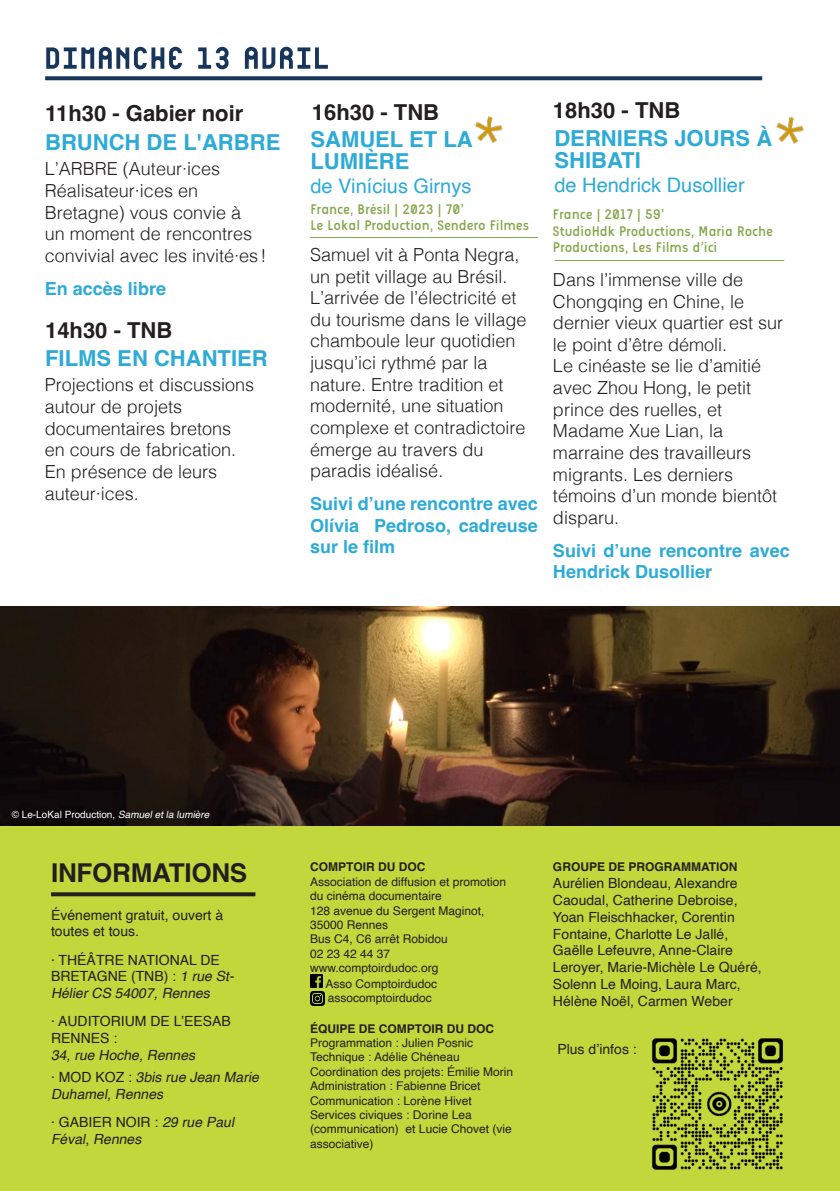
<style>
.page{position:relative;width:840px;height:1191px;background:#fff}
.page>*{position:absolute;margin:0;border:0;box-sizing:border-box;transform-origin:0 0}
.t1{font:58px "brevedecomptoir 3";color:#18355a}
.t2{font:700 26px "Helvetica";letter-spacing:-.01em;color:#231f20}
.lieux_-_horaires{font:700 22px "Helvetica";color:#231f20}
.titre{font:700 22px/22px "Helvetica";color:#2dabd6}
.Style_de_paragraphe_1{font:700 22px/22px "Helvetica";color:#2dabd6}
.réal{font:20px "Helvetica";color:#2dabd6}
.synopsis{font:300 18px/21.6px "Helvetica";color:#231f20}
.infos_en{font:700 18px/21.6px "Helvetica";color:#2dabd6;text-align:justify}
.t3{font:14px/16.8px "Helvetica";color:#231f20}
.t4{font:14px/16.8px "Easyrounded";color:#87a74d}
.t5{font:italic 14px/16.8px "Helvetica";color:#231f20}
.auteur{font:12px/14.4px "Helvetica";color:#231f20}
.auteur-2{font:700 12px "Helvetica";color:#231f20}
.t6{font:10px "Helvetica";color:#fff}
.s1{font-style:italic}
.s2{font-style:normal}
</style>
<div class="page">
<div style="left:0;top:825px;width:839px;height:366px;background:#c1d73b"></div>
<img style="left:0;top:607px;width:839px;height:218px">
<svg style="left:45px;top:76px;width:716px;height:4px;background:#274265"></svg>
<hr style="left:309px;top:237px;width:228px;height:1px;background:#87a74d">
<svg style="left:310px;top:974px;width:13px;height:13px"></svg>
<img style="left:310px;top:991px;width:14px;height:14px">
<img style="left:474px;top:116px;width:29px;height:27px">
<img style="left:776px;top:117px;width:28px;height:27px">
<hr style="left:554px;top:260px;width:229px;height:1px;background:#87a74d">
<svg style="left:51px;top:892px;width:204px;height:4px"></svg>
<img style="left:652px;top:1038px;width:131px;height:132px">
<p class="t1" style="left:46px;top:15px;width:287px">dimanche 13 avril</p>
<p class="lieux_-_horaires" style="left:45px;top:99px;width:200px">11h30 - Gabier noir</p>
<p class="titre" style="left:45px;top:134px;width:236px">BRUNCH DE L'ARBRE</p>
<p class="synopsis" style="left:45px;top:157px;width:223px">L’ARBRE (Auteur·ices<br>Réalisateur·ices en<br>Bretagne) vous convie à<br>un moment de rencontres convivial avec les invité·es !</p>
<p class="infos_en" style="left:45px;top:280px;width:123px">En accès libre</p>
<p class="lieux_-_horaires" style="left:45px;top:317px;width:129px">14h30 - TNB</p>
<p class="Style_de_paragraphe_1" style="left:45px;top:350px;width:224px">FILMS EN CHANTIER</p>
<p class="synopsis" style="left:45px;top:373px;width:211px">Projections et discussions autour de projets documentaires bretons en cours de fabrication.<br>En présence de leurs auteur·ices.</p>
<p class="lieux_-_horaires" style="left:312px;top:98px;width:129px">16h30 - TNB</p>
<p class="Style_de_paragraphe_1" style="left:310px;top:130px;width:164px">SAMUEL ET LA<br>LUMIÈRE</p>
<p class="réal" style="left:310px;top:170px;width:162px">de Vinícius Girnys</p>
<p class="t4" style="left:310px;top:200px;width:155px">France, Brésil | 2023 | 70’</p>
<p class="t4" style="left:310px;top:217px;width:220px">Le Lokal Production, Sendero Filmes</p>
<p class="synopsis" style="left:310px;top:243px;width:218px">Samuel vit à Ponta Negra, un petit village au Brésil.<br>L’arrivée de l’électricité et du tourisme dans le village chamboule leur quotidien jusqu’ici rythmé par la nature. Entre tradition et modernité, une situation complexe et contradictoire émerge au travers du paradis idéalisé.</p>
<p class="infos_en" style="left:310px;top:495px;width:229px">Suivi d’une rencontre avec Olívia Pedroso, cadreuse sur le film</p>
<p class="lieux_-_horaires" style="left:552px;top:97px;width:129px">18h30 - TNB</p>
<p class="titre" style="left:554px;top:130px;width:219px">DERNIERS JOURS À<br>SHIBATI</p>
<p class="réal" style="left:554px;top:170px;width:192px">de Hendrick Dusollier</p>
<p class="t4" style="left:552px;top:206px;width:113px">France | 2017 | 59’</p>
<p class="t4" style="left:552px;top:222px;width:221px">StudioHdk Productions, Maria Roche<br>Productions, Les Films d’ici</p>
<p class="synopsis" style="left:552px;top:267px;width:232px">Dans l’immense ville de<br>Chongqing en Chine, le dernier vieux quartier est sur le point d’être démoli.</p>
<p class="synopsis" style="left:552px;top:354px;width:226px">Le cinéaste se lie d’amitié avec Zhou Hong, le petit prince des ruelles, et<br>Madame Xue Lian, la marraine des travailleurs migrants. Les derniers témoins d’un monde bientôt disparu.</p>
<p class="infos_en" style="left:552px;top:541px;width:238px">Suivi d’une rencontre avec<br>Hendrick Dusollier</p>
<p class="t6" style="left:12px;top:807px;width:202px">© Le-LoKal Production, <span class="s1">Samueletla lumière</span></p>
<p class="t2" style="left:51px;top:857px;width:198px">INFORMATIONS</p>
<p class="t3" style="left:51px;top:906px;width:173px">Événement gratuit, ouvert à toutes et tous.</p>
<p class="t3" style="left:51px;top:951px;width:188px">· THÉÂTRE NATIONAL DE<br>BRETAGNE (TNB) : <span class="s1">1 rue St-<br>HélierCS 54007,Rennes</span></p>
<p class="t3" style="left:51px;top:1013px;width:181px">· AUDITORIUM DE L’EESAB<br>RENNES :</p>
<p class="t5" style="left:51px;top:1047px;width:149px">34,rue Hoche,Rennes</p>
<p class="t5" style="left:51px;top:1069px;width:213px"><span class="s2">· M O D K O Z :</span> 3bisrue Jean Marie<br>Duhamel,Rennes</p>
<p class="t5" style="left:51px;top:1114px;width:188px"><span class="s2">· GABIER NOIR :</span> 29 rue Paul<br>Féval<span class="s2">,</span> Rennes</p>
<p class="auteur-2" style="left:310px;top:860px;width:117px">COMPTOIR DU DOC</p>
<p class="auteur" style="left:310px;top:874px;width:197px">Association de diffusion et promotion du cinéma documentaire</p>
<p class="auteur" style="left:310px;top:903px;width:176px">128 avenue du Sergent Maginot,<br>35000 Rennes</p>
<p class="auteur" style="left:310px;top:932px;width:139px">Bus C4, C6 arrêt Robidou</p>
<p class="auteur" style="left:310px;top:946px;width:82px">02 23 42 44 37</p>
<p class="auteur" style="left:310px;top:961px;width:130px">www.comptoirdudoc.org</p>
<p class="auteur" style="left:325px;top:976px;width:113px">Asso Comptoirdudoc</p>
<p class="auteur" style="left:327px;top:991px;width:106px">assocomptoirdudoc</p>
<p class="auteur-2" style="left:310px;top:1021px;width:185px">ÉQUIPE DE COMPTOIR DU DOC</p>
<p class="auteur" style="left:310px;top:1035px;width:164px">Programmation : Julien Posnic</p>
<p class="auteur" style="left:310px;top:1050px;width:151px">Technique : Adélie Chéneau</p>
<p class="auteur" style="left:310px;top:1064px;width:204px">Coordination des projets: Émilie Morin</p>
<p class="auteur" style="left:310px;top:1079px;width:172px">Administration : Fabienne Bricet</p>
<p class="auteur" style="left:310px;top:1093px;width:163px">Communication : Lorène Hivet</p>
<p class="auteur" style="left:310px;top:1107px;width:203px">Services civiques : Dorine Lea (communication) et Lucie Chovet (vie associative)</p>
<p class="auteur-2" style="left:552px;top:860px;width:186px">GROUPE DE PROGRAMMATION</p>
<p class="t3" style="left:552px;top:875px;width:210px">Aurélien Blondeau, Alexandre<br>Caoudal, Catherine Debroise,<br>Yoan Fleischhacker, Corentin<br>Fontaine, Charlotte Le Jallé,<br>Gaëlle Lefeuvre, Anne-Claire<br>Leroyer, Marie-Michèle Le Quéré,<br>Solenn Le Moing, Laura Marc,<br>Hélène Noël, Carmen Weber</p>
<p class="t3" style="left:557px;top:1041px;width:81px">Plus d’infos :</p>
</div>
